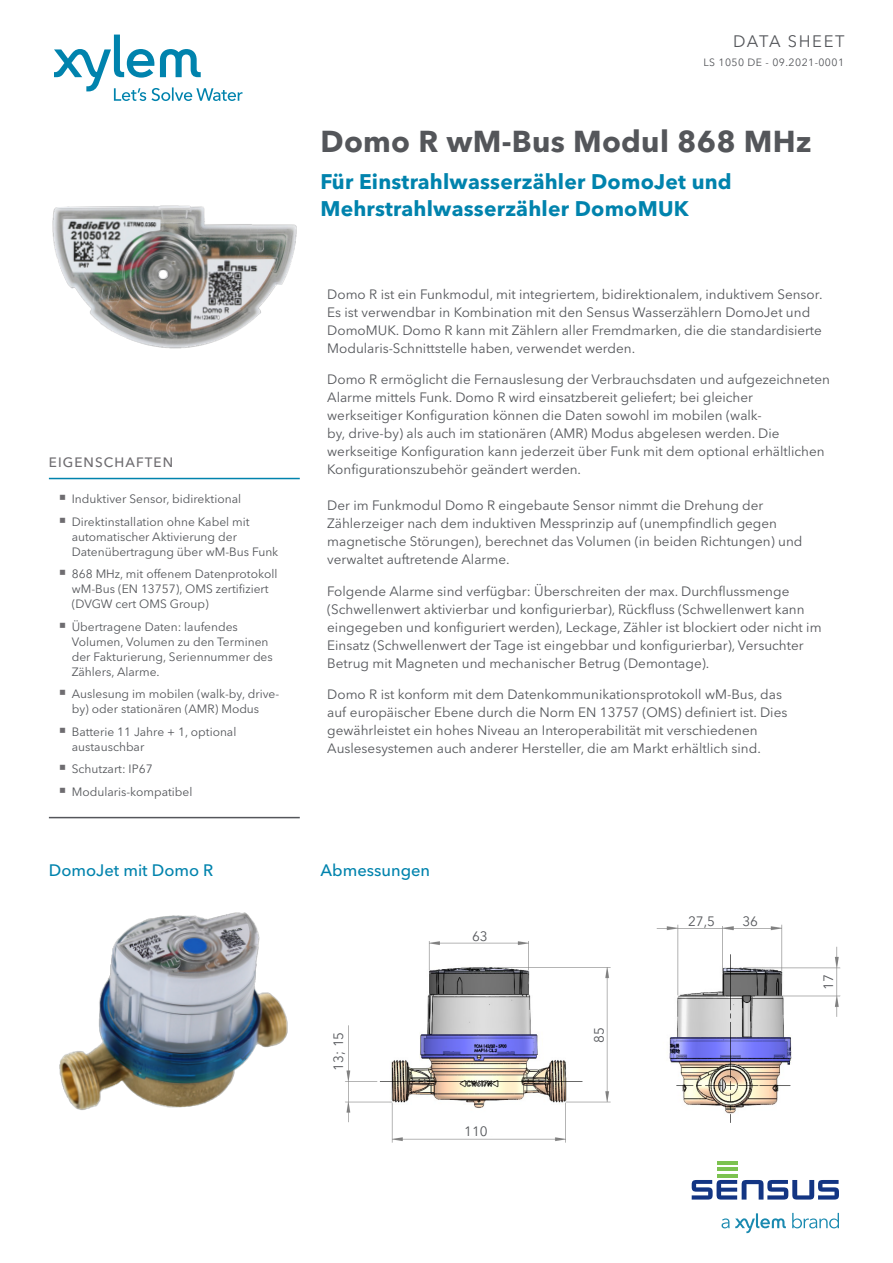
<style>
.page{position:relative;width:893px;height:1263px;background:#fff}
.page>*{position:absolute;margin:0;border:0;box-sizing:border-box;transform-origin:0 0}
.Product_Name{font:700 30px "Avenir Next LT Pro";letter-spacing:.01em;color:#54565a}
.Product_Subhead{font:700 21px/27px "Avenir Next LT Pro";letter-spacing:.01em;color:#0083ad}
.Main_Body_Subhead{font:500 16.5px "Avenir Next LT Pro";color:#0083ad}
.t1{font:16.5px "Avenir Next LT Pro";letter-spacing:.1em;color:#54565a}
.Main_Body_Bulleted_L{font:13.5px/18px "Avenir Next LT Pro";color:#54565a}
.Sidebar_Heading_FEAT{font:500 13.5px "Avenir Next LT Pro";letter-spacing:.08em;color:#6e6c70}
.t2{font:12px/15px "Avenir Next LT Pro";color:#54565a}
.t3{font:10.5px "Avenir Next LT Pro";letter-spacing:.04em;color:#54565a}
</style>
<div class="page">
<svg style="left:54px;top:35px;width:189px;height:66px"></svg>
<hr style="left:717px;top:1161px;width:20px;height:4px;background:#7cc24f">
<hr style="left:717px;top:1167px;width:20px;height:4px;background:#7cc24f">
<hr style="left:717px;top:1174px;width:20px;height:3px;background:#7cc24f">
<svg style="left:692px;top:1180px;width:147px;height:19px"></svg>
<svg style="left:792px;top:1213px;width:47px;height:15px"></svg>
<svg style="left:721px;top:1213px;width:65px;height:20px"></svg>
<hr style="left:49px;top:478px;width:251px;height:1px;background:#0083ad">
<hr style="left:49px;top:817px;width:251px;height:1px;background:#54565a">
<img style="left:52px;top:205px;width:245px;height:144px">
<img style="left:345px;top:941px;width:266px;height:202px">
<img style="left:656px;top:924px;width:185px;height:199px">
<div style="left:457px;top:1124px;width:37px;height:12px;background:#fff"></div>
<div style="left:594px;top:1003px;width:11px;height:64px;background:#fff"></div>
<div style="left:681px;top:914px;width:41px;height:12px;background:#fff"></div>
<div style="left:730px;top:914px;width:41px;height:12px;background:#fff"></div>
<img style="left:59px;top:912px;width:229px;height:198px">
<p class="Sidebar_Heading_FEAT" style="left:49px;top:454px;width:126px">EIGENSCHAFTEN</p>
<p class="t2" style="left:72px;top:492px;width:171px">Induktiver Sensor, bidirektional</p>
<p class="t2" style="left:72px;top:514px;width:208px">Direktinstallation ohne Kabel mit automatischer Aktivierung der<br>Datenübertragung über wM-Bus Funk</p>
<p class="t2" style="left:72px;top:567px;width:207px">868 MHz, mit offenem Datenprotokoll wM-Bus (EN 13757), OMS zertifiziert (DVGW cert OMS Group)</p>
<p class="t2" style="left:72px;top:619px;width:203px">Übertragene Daten: laufendes<br>Volumen, Volumen zu den Terminen der Fakturierung, Seriennummer des<br>Zählers, Alarme.</p>
<p class="t2" style="left:72px;top:687px;width:209px">Auslesung im mobilen (walk-by, drive&shy;by) oder stationären (AMR) Modus</p>
<p class="t2" style="left:72px;top:724px;width:166px">Batterie 11 Jahre + 1, optional austauschbar</p>
<p class="t2" style="left:72px;top:762px;width:82px">Schutzart: IP67</p>
<p class="t2" style="left:72px;top:784px;width:122px">Modularis-kompatibel</p>
<p class="Main_Body_Subhead" style="left:49px;top:860px;width:166px">DomoJet mit Domo R</p>
<p class="t1" style="left:733px;top:31px;width:113px">DATA SHEET</p>
<p class="t3" style="left:703px;top:56px;width:142px">LS 1050 DE - 09.2021-0001</p>
<p class="Product_Name" style="left:320px;top:123px;width:492px">Domo R wM-Bus Modul 868 MHz</p>
<p class="Product_Subhead" style="left:320px;top:168px;width:413px">Für Einstrahlwasserzähler DomoJet und<br>Mehrstrahlwasserzähler DomoMUK</p>
<p class="Main_Body_Bulleted_L" style="left:327px;top:285px;width:497px">Domo R ist ein Funkmodul, mit integriertem, bidirektionalem, induktivem Sensor.<br>Es ist verwendbar in Kombination mit den Sensus Wasserzählern DomoJet und DomoMUK. Domo R kann mit Zählern aller Fremdmarken, die die standardisierte Modularis-Schnittstelle haben, verwendet werden.</p>
<p class="Main_Body_Bulleted_L" style="left:327px;top:370px;width:504px">Domo R ermöglicht die Fernauslesung der Verbrauchsdaten und aufgezeichneten Alarme mittels Funk. Domo R wird einsatzbereit geliefert; bei gleicher werkseitiger Konfiguration können die Daten sowohl im mobilen (walk-<br>by, drive-by) als auch im stationären (AMR) Modus abgelesen werden. Die werkseitige Konfiguration kann jederzeit über Funk mit dem optional erhältlichen Konfigurationszubehör geändert werden.</p>
<p class="Main_Body_Bulleted_L" style="left:327px;top:496px;width:477px">Der im Funkmodul Domo R eingebaute Sensor nimmt die Drehung der Zählerzeiger nach dem induktiven Messprinzip auf (unempfindlich gegen magnetische Störungen), berechnet das Volumen (in beiden Richtungen) und verwaltet auftretende Alarme.</p>
<p class="Main_Body_Bulleted_L" style="left:327px;top:582px;width:496px">Folgende Alarme sind verfügbar: Überschreiten der max. Durchflussmenge (Schwellenwert aktivierbar und konfigurierbar), Rückfluss (Schwellenwert kann eingegeben und konfiguriert werden), Leckage, Zähler ist blockiert oder nicht im Einsatz (Schwellenwert der Tage ist eingebbar und konfigurierbar), Versuchter Betrug mit Magneten und mechanischer Betrug (Demontage).</p>
<p class="Main_Body_Bulleted_L" style="left:327px;top:685px;width:462px">Domo R ist konform mit dem Datenkommunikationsprotokoll wM-Bus, das auf europäischer Ebene durch die Norm EN 13757 (OMS) definiert ist. Dies gewährleistet ein hohes Niveau an Interoperabilität mit verschiedenen Auslesesystemen auch anderer Hersteller, die am Markt erhältlich sind.</p>
<p class="Main_Body_Subhead" style="left:320px;top:860px;width:111px">Abmessungen</p>
<p class="Main_Body_Bulleted_L" style="left:472px;top:927px;width:17px">63</p>
<p class="Main_Body_Bulleted_L" style="left:329px;top:1070px;width:40px;rotate:-90deg">13; 15</p>
<p class="Main_Body_Bulleted_L" style="left:590px;top:1043px;width:17px;rotate:-90deg">85</p>
<p class="Main_Body_Bulleted_L" style="left:464px;top:1122px;width:25px">110</p>
<p class="Main_Body_Bulleted_L" style="left:688px;top:912px;width:28px">27,5</p>
<p class="Main_Body_Bulleted_L" style="left:742px;top:912px;width:17px">36</p>
<p class="Main_Body_Bulleted_L" style="left:819px;top:989px;width:17px;rotate:-90deg">17</p>
</div>
